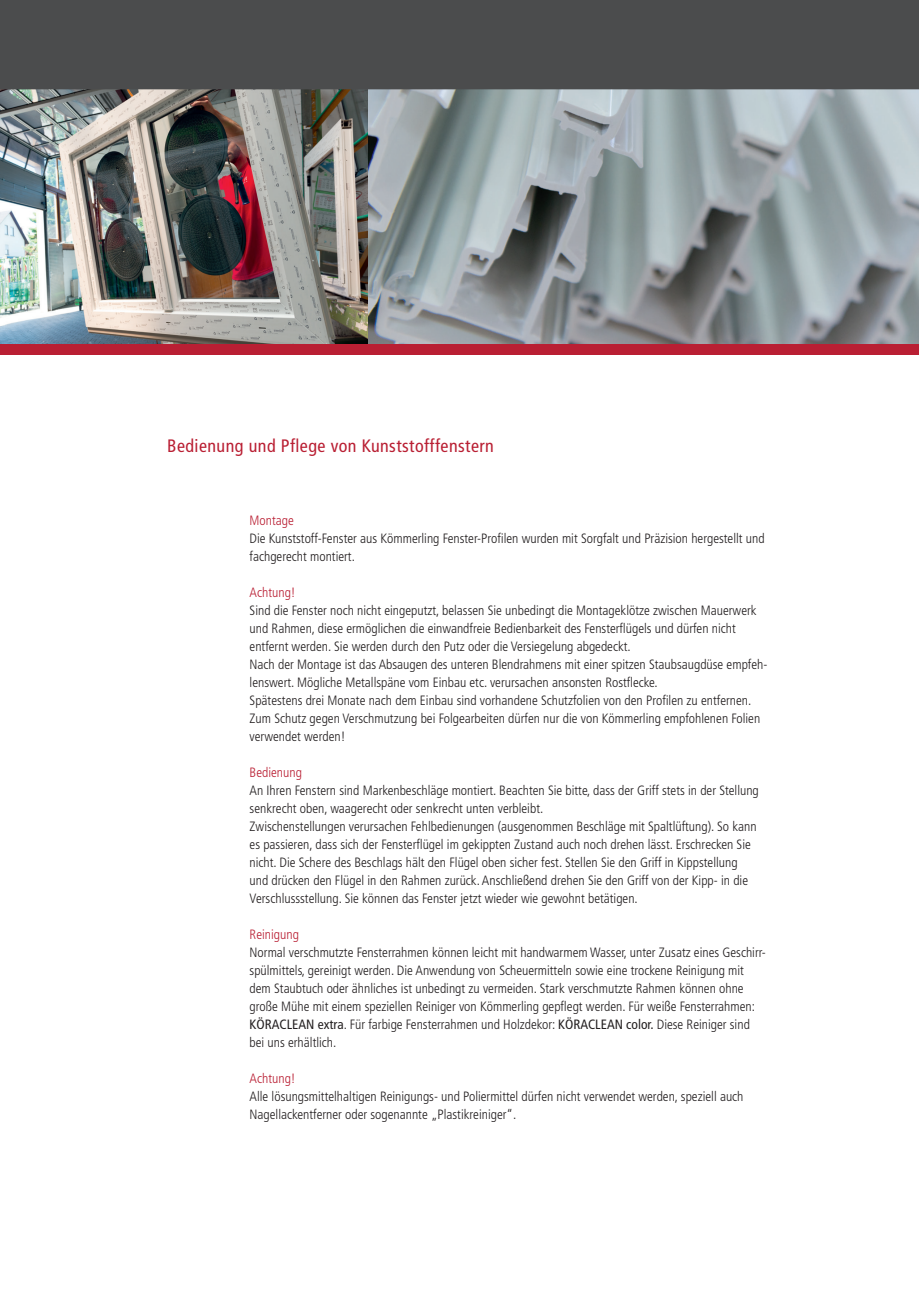
<style>
.page{position:relative;width:919px;height:1289px;background:#fff}
.page>*{position:absolute;margin:0;border:0;box-sizing:border-box;transform-origin:0 0}
.t1{font:condensed 18px "Frutiger";letter-spacing:.025em;color:#b91f33}
.t2{font:300 condensed 13.5px/18px "Frutiger";color:#231f20}
.t3{font:300 condensed 13.5px "Frutiger";color:#b91f33}
.s1{font-weight:400}
</style>
<div class="page">
<img style="left:0;top:89px;width:918px;height:255px">
<div style="left:0;top:344px;width:918px;height:11px;background:#b91f33"></div>
<div style="left:0;top:0;width:918px;height:89px;background:#4b4c4d"></div>
<h1 class="t1" style="left:167px;top:435px;width:328px">Bedienung und Pflege von Kunststofffenstern</h1>
<p class="t3" style="left:249px;top:512px;width:46px">Montage</p>
<p class="t2" style="left:249px;top:529px;width:516px">Die Kunststoff-Fenster aus Kömmerling Fenster-Profilen wurden mit Sorgfalt und Präzision hergestellt und fachgerecht montiert.</p>
<p class="t3" style="left:249px;top:584px;width:48px">Achtung!</p>
<p class="t2" style="left:249px;top:601px;width:519px">Sind die Fenster noch nicht eingeputzt, belassen Sie unbedingt die Montageklötze zwischen Mauerwerk und Rahmen, diese ermöglichen die einwandfreie Bedienbarkeit des Fensterflügels und dürfen nicht entfernt werden. Sie werden durch den Putz oder die Versiegelung abgedeckt.<br>Nach der Montage ist das Absaugen des unteren Blendrahmens mit einer spitzen Staubsaugdüse empfeh&shy;lenswert. Mögliche Metallspäne vom Einbau etc. verursachen ansonsten Rostflecke.<br>Spätestens drei Monate nach dem Einbau sind vorhandene Schutzfolien von den Profilen zu entfernen.<br>Zum Schutz gegen Verschmutzung bei Folgearbeiten dürfen nur die von Kömmerling empfohlenen Folien verwendet werden!</p>
<p class="t3" style="left:249px;top:764px;width:54px">Bedienung</p>
<p class="t2" style="left:249px;top:781px;width:510px">An Ihren Fenstern sind Markenbeschläge montiert. Beachten Sie bitte, dass der Griff stets in der Stellung senkrecht oben, waagerecht oder senkrecht unten verbleibt.<br>Zwischenstellungen verursachen Fehlbedienungen (ausgenommen Beschläge mit Spaltlüftung). So kann es passieren, dass sich der Fensterflügel im gekippten Zustand auch noch drehen lässt. Erschrecken Sie nicht. Die Schere des Beschlags hält den Flügel oben sicher fest. Stellen Sie den Griff in Kippstellung und drücken den Flügel in den Rahmen zurück. Anschließend drehen Sie den Griff von der Kipp- in die Verschlussstellung. Sie können das Fenster jetzt wieder wie gewohnt betätigen.</p>
<p class="t3" style="left:249px;top:926px;width:51px">Reinigung</p>
<p class="t2" style="left:249px;top:943px;width:517px">Normal verschmutzte Fensterrahmen können leicht mit handwarmem Wasser, unter Zusatz eines Geschirr&shy;spülmittels, gereinigt werden. Die Anwendung von Scheuermitteln sowie eine trockene Reinigung mit dem Staubtuch oder ähnliches ist unbedingt zu vermeiden. Stark verschmutzte Rahmen können ohne große Mühe mit einem speziellen Reiniger von Kömmerling gepflegt werden. Für weiße Fensterrahmen:<br><span class="s1">KÖRACLEAN extra</span>. Für farbige Fensterrahmen und Holzdekor: <span class="s1">KÖRACLEAN color.</span> Diese Reiniger sind bei uns erhältlich.</p>
<p class="t3" style="left:249px;top:1070px;width:48px">Achtung!</p>
<p class="t2" style="left:249px;top:1087px;width:495px">Alle lösungsmittelhaltigen Reinigungs- und Poliermittel dürfen nicht verwendet werden, speziell auch<br>Nagellackentferner oder sogenannte „Plastikreiniger“.</p>
</div>
